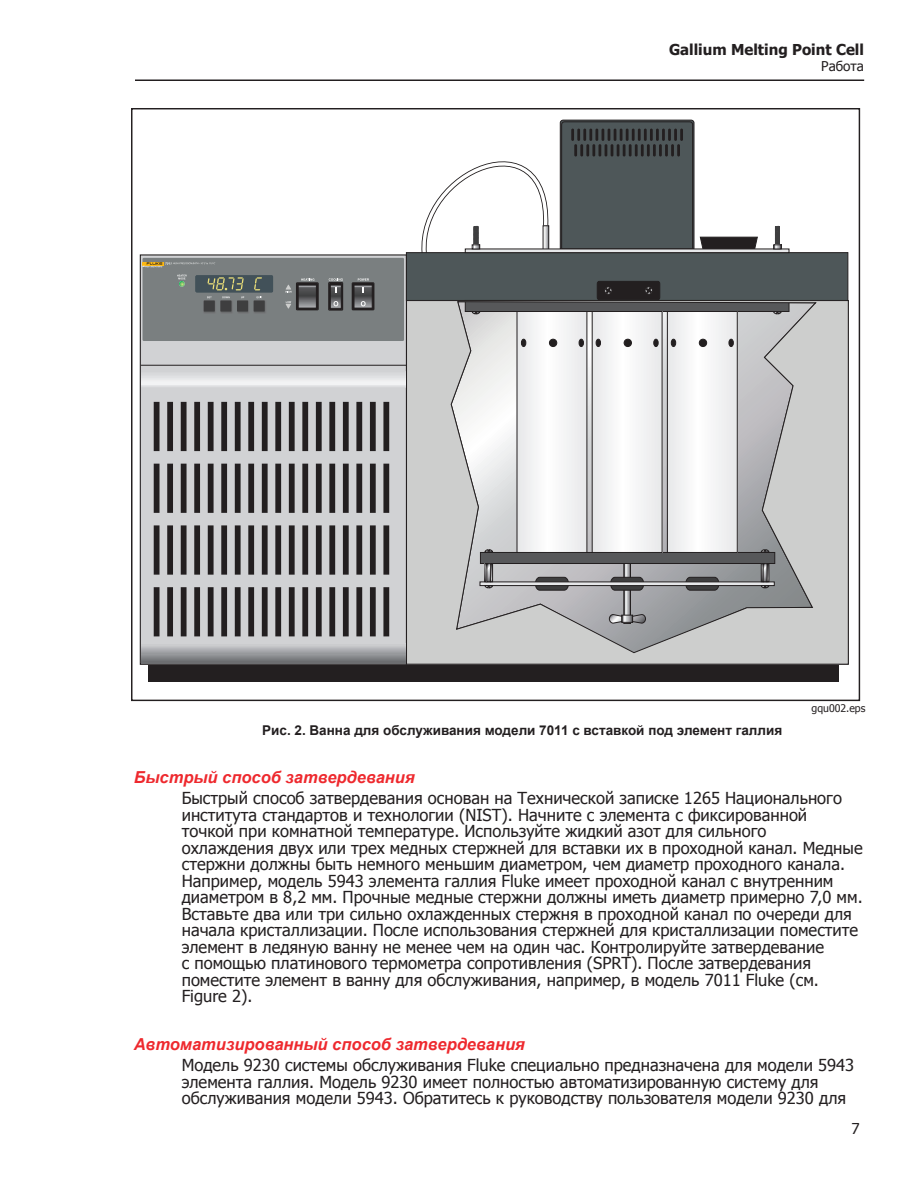
<style>
.page{position:relative;width:918px;height:1188px;background:#fff}
.page>*{position:absolute;margin:0;border:0;box-sizing:border-box;transform-origin:0 0}
.t1{font:16.5px/16.5px "Tahoma";color:#231f20}
.t2{font:italic 700 16.5px "Arial";color:#ee292e}
.t3{font:700 15px "Tahoma";color:#231f20}
.t4{font:15px "Tahoma";color:#231f20}
.t5{font:700 13.5px "Arial";color:#231f20}
.t6{font:13.5px "Tahoma";color:#231f20}
.t7{font:10.5px "Tahoma";color:#231f20}
</style>
<div class="page">
<hr style="left:135px;top:80px;width:729px;height:1px;background:#231f20">
<div style="left:148px;top:665px;width:691px;height:17px;background:#231f20"></div>
<svg style="left:560px;top:120px;width:198px;height:129px"></svg>
<div style="left:140px;top:254px;width:267px;height:411px;background:#d1d2d4;border:1px solid #231f20"></div>
<div style="left:141px;top:371px;width:265px;height:16px;background:#d1d2d4"></div>
<div style="left:141px;top:373px;width:265px;height:14px;background:#d8d9db"></div>
<div style="left:141px;top:375px;width:265px;height:11px;background:#dcdddf"></div>
<div style="left:141px;top:377px;width:265px;height:9px;background:#e1e2e4"></div>
<div style="left:141px;top:379px;width:265px;height:6px;background:#e9eaeb"></div>
<hr style="left:141px;top:381px;width:265px;height:4px;background:#eeeeef">
<hr style="left:141px;top:382px;width:265px;height:2px;background:#f2f3f4">
<hr style="left:141px;top:365px;width:266px;height:1px;background:#231f20">
<div style="left:141px;top:644px;width:265px;height:20px;background:#d1d2d4"></div>
<div style="left:141px;top:645px;width:265px;height:19px;background:#cbccce"></div>
<div style="left:141px;top:646px;width:265px;height:18px;background:#c5c6c8"></div>
<div style="left:141px;top:647px;width:265px;height:17px;background:#bebfc2"></div>
<div style="left:141px;top:648px;width:265px;height:16px;background:#b6b7bb"></div>
<div style="left:141px;top:649px;width:265px;height:15px;background:#b0b1b5"></div>
<div style="left:141px;top:650px;width:265px;height:14px;background:#aaabaf"></div>
<div style="left:141px;top:652px;width:265px;height:12px;background:#97999c"></div>
<div style="left:141px;top:655px;width:265px;height:9px;background:#919396"></div>
<div style="left:141px;top:656px;width:265px;height:8px;background:#8a8c8f"></div>
<div style="left:141px;top:657px;width:265px;height:7px;background:#848689"></div>
<div style="left:141px;top:658px;width:265px;height:6px;background:#7e8083"></div>
<div style="left:141px;top:659px;width:265px;height:5px;background:#787a7d"></div>
<hr style="left:141px;top:661px;width:265px;height:3px;background:#727477">
<hr style="left:141px;top:662px;width:265px;height:2px;background:#6c6d70">
<div style="left:143px;top:258px;width:261px;height:83px;background:#7a7f80"></div>
<svg style="left:204px;top:296px;width:62px;height:17px"></svg>
<div style="left:195px;top:275px;width:78px;height:17px;background:#425159;border-radius:2px"></div>
<svg style="left:177px;top:275px;width:10px;height:12px"></svg>
<svg style="left:142px;top:262px;width:73px;height:5px"></svg>
<svg style="left:286px;top:278px;width:33px;height:32px"></svg>
<div style="left:298px;top:284px;width:19px;height:25px;border:1px solid #231f20"></div>
<svg style="left:328px;top:278px;width:15px;height:33px"></svg>
<svg style="left:352px;top:278px;width:22px;height:32px"></svg>
<svg style="left:208px;top:277px;width:36px;height:13px"></svg>
<svg style="left:254px;top:277px;width:8px;height:13px"></svg>
<svg style="left:154px;top:402px;width:235px;height:234px"></svg>
<div style="left:406px;top:252px;width:442px;height:49px;background:#4e5759;border:1px solid #231f20"></div>
<svg style="left:551px;top:249px;width:238px;height:4px"></svg>
<svg style="left:418px;top:161px;width:133px;height:93px"></svg>
<svg style="left:773px;top:226px;width:8px;height:23px"></svg>
<svg style="left:597px;top:281px;width:63px;height:19px"></svg>
<svg style="left:406px;top:300px;width:443px;height:365px"></svg>
<svg style="left:609px;top:614px;width:37px;height:10px"></svg>
<div style="left:621px;top:615px;width:12px;height:8px;border:1px solid #231f20"></div>
<p class="t3" style="left:669px;top:39px;width:196px">Gallium Melting Point Cell</p>
<p class="t6" style="left:821px;top:58px;width:44px">Работа</p>
<p class="t7" style="left:812px;top:701px;width:55px">gqu002.eps</p>
<p class="t5" style="left:262px;top:722px;width:521px">Рис. 2. Ванна для обслуживания модели 7011 с вставкой под элемент галлия</p>
<p class="t2" style="left:134px;top:767px;width:282px">Быстрый способ затвердевания</p>
<p class="t1" style="left:182px;top:789px;width:683px">Быстрый способ затвердевания основан на Технической записке 1265 Национального института стандартов и технологии (NIST). Начните с элемента с фиксированной точкой при комнатной температуре. Используйте жидкий азот для сильного охлаждения двух или трех медных стержней для вставки их в проходной канал. Медные стержни должны быть немного меньшим диаметром, чем диаметр проходного канала.<br>Например, модель 5943 элемента галлия Fluke имеет проходной канал с внутренним диаметром в 8,2 мм. Прочные медные стержни должны иметь диаметр примерно 7,0 мм.<br>Вставьте два или три сильно охлажденных стержня в проходной канал по очереди для начала кристаллизации. После использования стержней для кристаллизации поместите элемент в ледяную ванну не менее чем на один час. Контролируйте затвердевание<br>с помощью платинового термометра сопротивления (SPRT). После затвердевания поместите элемент в ванну для обслуживания, например, в модель 7011 Fluke (см.<br>Figure 2).</p>
<p class="t2" style="left:134px;top:1034px;width:393px">Автоматизированный способ затвердевания</p>
<p class="t1" style="left:182px;top:1056px;width:674px">Модель 9230 системы обслуживания Fluke специально предназначена для модели 5943 элемента галлия. Модель 9230 имеет полностью автоматизированную систему для обслуживания модели 5943. Обратитесь к руководству пользователя модели 9230 для</p>
<p class="t4" style="left:851px;top:1119px;width:10px">7</p>
</div>
